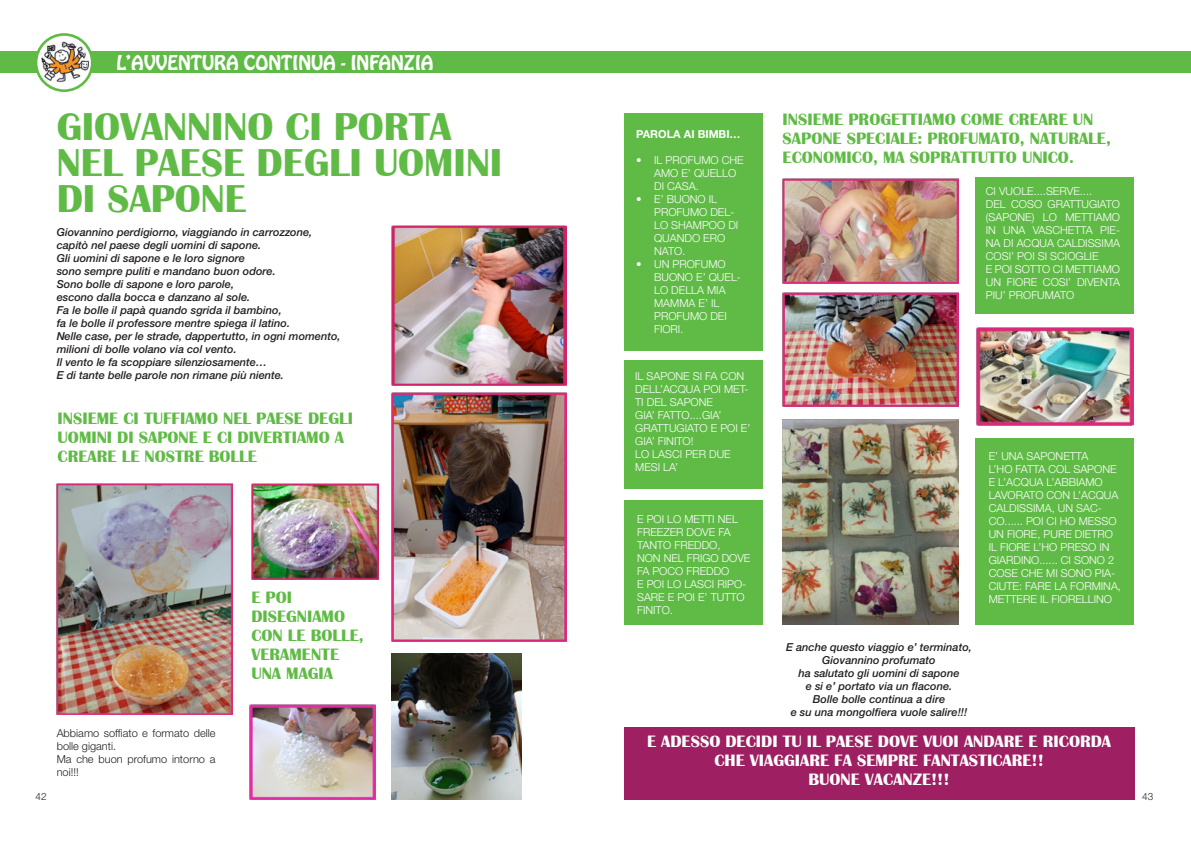
<style>
.page{position:relative;width:1191px;height:842px;background:#fff}
.page>*{position:absolute;margin:0;border:0;box-sizing:border-box;transform-origin:0 0}
.titoli{font:700 40px/36px "Britannic";color:#60bb46}
.spumoni{font:18px "Hobo Std";color:#fff}
.sottotitolo{font:700 17px/19px "Britannic";color:#60bb46}
.sottotitolo-2{font:700 17px "Britannic";color:#fff}
.articoli{font:300 11px/13px "Helvetica Neue LT Std";color:#fff}
.articoli-2{font:italic 500 11px "Helvetica Neue LT Std";color:#231f20}
.articoli-3{font:300 11px/13px "Helvetica Neue LT Std";color:#231f20}
.articoli-4{font:700 11px "Helvetica Neue LT Std";color:#fff}
.t1{font:300 10px "Helvetica Neue LT Std";color:#231f20}
</style>
<div class="page">
<div style="left:624px;top:727px;width:510px;height:72px;background:#9e1f62"></div>
<div style="left:975px;top:178px;width:159px;height:136px;background:#60bb46"></div>
<img style="left:391px;top:225px;width:176px;height:160px">
<img style="left:391px;top:392px;width:176px;height:249px">
<img style="left:57px;top:483px;width:175px;height:231px">
<img style="left:252px;top:483px;width:126px;height:96px">
<img style="left:249px;top:704px;width:126px;height:95px">
<img style="left:391px;top:653px;width:130px;height:146px">
<div style="left:624px;top:113px;width:139px;height:238px;background:#60bb46"></div>
<img style="left:783px;top:179px;width:175px;height:104px">
<img style="left:783px;top:292px;width:175px;height:114px">
<img style="left:976px;top:327px;width:157px;height:99px">
<img style="left:782px;top:420px;width:176px;height:205px">
<div style="left:624px;top:360px;width:139px;height:128px;background:#60bb46"></div>
<div style="left:624px;top:500px;width:139px;height:125px;background:#60bb46"></div>
<div style="left:975px;top:438px;width:159px;height:187px;background:#60bb46"></div>
<div style="left:0;top:51px;width:1191px;height:22px;background:#60bb46"></div>
<svg style="left:36px;top:35px;width:56px;height:56px"></svg>
<img style="left:41px;top:41px;width:50px;height:42px">
<div style="left:35px;top:33px;width:59px;height:59px;border:3px solid #60bb46;border-radius:50%"></div>
<p class="spumoni" style="left:116px;top:50px;width:318px">L’AVVENTURA CONTINUA - INFANZIA</p>
<p class="titoli" style="left:57px;top:110px;width:447px">GIOVANNINO CI PORTA<br>NEL PAESE DEGLI UOMINI<br>DI SAPONE</p>
<p class="articoli-2" style="left:57px;top:225px;width:257px">Giovannino perdigiorno, viaggiando in carrozzone,</p>
<p class="articoli-2" style="left:57px;top:238px;width:206px">capitò nel paese degli uomini di sapone.</p>
<p class="articoli-2" style="left:57px;top:251px;width:190px">Gli uomini di sapone e le loro signore</p>
<p class="articoli-2" style="left:57px;top:264px;width:221px">sono sempre puliti e mandano buon odore.</p>
<p class="articoli-2" style="left:57px;top:277px;width:179px">Sono bolle di sapone e loro parole,</p>
<p class="articoli-2" style="left:57px;top:290px;width:195px">escono dalla bocca e danzano al sole.</p>
<p class="articoli-2" style="left:57px;top:303px;width:226px">Fa le bolle il papà quando sgrida il bambino,</p>
<p class="articoli-2" style="left:57px;top:316px;width:235px">fa le bolle il professore mentre spiega il latino.</p>
<p class="articoli-2" style="left:57px;top:329px;width:285px">Nelle case, per le strade, dappertutto, in ogni momento,</p>
<p class="articoli-2" style="left:57px;top:342px;width:181px">milioni di bolle volano via col vento.</p>
<p class="articoli-2" style="left:57px;top:355px;width:212px">Il vento le fa scoppiare silenziosamente…</p>
<p class="articoli-2" style="left:57px;top:368px;width:229px">E di tante belle parole non rimane più niente.</p>
<p class="sottotitolo" style="left:58px;top:408px;width:297px">INSIEME CI TUFFIAMO NEL PAESE DEGLI<br>UOMINI DI SAPONE E CI DIVERTIAMO A<br>CREARE LE NOSTRE BOLLE</p>
<p class="articoli-3" style="left:57px;top:727px;width:160px">Abbiamo soffiato e formato delle bolle giganti.</p>
<p class="articoli-3" style="left:57px;top:753px;width:160px">Ma che buon profumo intorno a noi!!!</p>
<p class="sottotitolo" style="left:251px;top:588px;width:95px">E POI<br>DISEGNIAMO</p>
<p class="sottotitolo" style="left:251px;top:626px;width:114px">CON LE BOLLE,</p>
<p class="sottotitolo" style="left:251px;top:645px;width:89px">VERAMENTE<br>UNA MAGIA</p>
<p class="articoli-4" style="left:636px;top:128px;width:106px">PAROLA AI BIMBI…</p>
<p class="articoli" style="left:654px;top:154px;width:91px;text-indent:-18px">• IL PROFUMO CHE<br>AMO E’ QUELLO<br>DI CASA.</p>
<p class="articoli" style="left:654px;top:193px;width:86px;text-indent:-18px">• E’ BUONO IL<br>PROFUMO DEL-<br>LO SHAMPOO DI<br>QUANDO ERO<br>NATO.</p>
<p class="articoli" style="left:654px;top:258px;width:88px;text-indent:-18px">• UN PROFUMO<br>BUONO E’ QUEL-<br>LO DELLA MIA<br>MAMMA E’ IL<br>PROFUMO DEI<br>FIORI.</p>
<p class="articoli" style="left:635px;top:369px;width:111px">IL SAPONE SI FA CON</p>
<p class="articoli" style="left:635px;top:382px;width:115px">DELL’ACQUA POI MET-<br>TI DEL SAPONE</p>
<p class="articoli" style="left:635px;top:408px;width:117px">GIA’ FATTO....GIA’<br>GRATTUGIATO E POI E’<br>GIA’ FINITO!</p>
<p class="articoli" style="left:635px;top:447px;width:97px">LO LASCI PER DUE<br>MESI LA’</p>
<p class="articoli" style="left:637px;top:512px;width:102px">E POI LO METTI NEL<br>FREEZER DOVE FA<br>TANTO FREDDO,</p>
<p class="articoli" style="left:637px;top:551px;width:115px">NON NEL FRIGO DOVE<br>FA POCO FREDDO</p>
<p class="articoli" style="left:637px;top:577px;width:111px">E POI LO LASCI RIPO-<br>SARE E POI E’ TUTTO<br>FINITO.</p>
<p class="sottotitolo" style="left:782px;top:110px;width:330px">INSIEME PROGETTIAMO COME CREARE UN<br>SAPONE SPECIALE: PROFUMATO, NATURALE,<br>ECONOMICO, MA SOPRATTUTTO UNICO.</p>
<p class="articoli" style="left:986px;top:184px;width:108px">CI VUOLE....SERVE....</p>
<p class="articoli" style="left:986px;top:197px;width:136px;text-align:justify">DEL COSO GRATTUGIATO (SAPONE) LO METTIAMO IN UNA VASCHETTA PIE-NA DI ACQUA CALDISSIMA COSI’ POI SI SCIOGLIE</p>
<p class="articoli" style="left:986px;top:262px;width:136px;text-align:justify">E POI SOTTO CI METTIAMO UN FIORE COSI’ DIVENTA PIU’ PROFUMATO</p>
<p class="articoli" style="left:988px;top:449px;width:101px">E’ UNA SAPONETTA</p>
<p class="articoli" style="left:988px;top:462px;width:131px">L’HO FATTA COL SAPONE<br>E L’ACQUA L’ABBIAMO<br>LAVORATO CON L’ACQUA<br>CALDISSIMA, UN SAC-<br>CO...... POI CI HO MESSO<br>UN FIORE, PURE DIETRO</p>
<p class="articoli" style="left:988px;top:540px;width:134px">IL FIORE L’HO PRESO IN<br>GIARDINO...... CI SONO 2<br>COSE CHE MI SONO PIA-<br>CIUTE: FARE LA FORMINA,<br>METTERE IL FIORELLINO</p>
<p class="articoli-2" style="left:786px;top:641px;width:187px">E anche questo viaggio e’ terminato,</p>
<p class="articoli-2" style="left:822px;top:654px;width:115px">Giovannino profumato</p>
<p class="articoli-2" style="left:798px;top:667px;width:162px">ha salutato gli uomini di sapone</p>
<p class="articoli-2" style="left:806px;top:680px;width:148px">e si e’ portato via un flacone.</p>
<p class="articoli-2" style="left:813px;top:693px;width:134px">Bolle bolle continua a dire</p>
<p class="articoli-2" style="left:790px;top:706px;width:178px">e su una mongolfiera vuole salire!!!</p>
<p class="sottotitolo-2" style="left:647px;top:732px;width:465px">E ADESSO DECIDI TU IL PAESE DOVE VUOI ANDARE E RICORDA</p>
<p class="sottotitolo-2" style="left:714px;top:751px;width:331px">CHE VIAGGIARE FA SEMPRE FANTASTICARE!!</p>
<p class="sottotitolo-2" style="left:808px;top:770px;width:142px">BUONE VACANZE!!!</p>
<p class="t1" style="left:35px;top:790px;width:13px">42</p>
<p class="t1" style="left:1142px;top:790px;width:13px">43</p>
</div>
